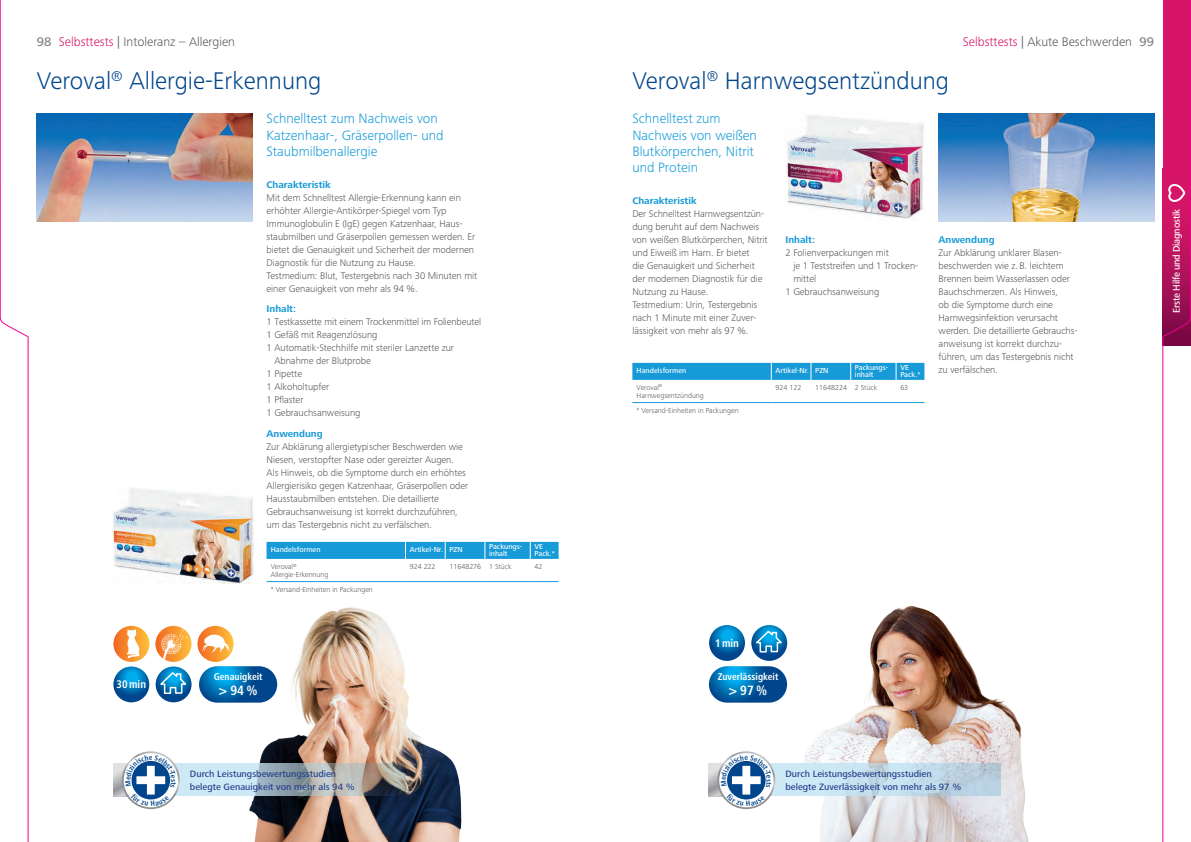
<style>
.page{position:relative;width:1191px;height:842px;background:#fff}
.page>*{position:absolute;margin:0;border:0;box-sizing:border-box;transform-origin:0 0}
.Page_header{font:300 25px "Frutiger Next LTW1 G";color:#01468c}
.Intro-Text_P2925{font:300 14px/16px "Frutiger Next LTW1 G";color:#169bd8}
.t1{font:700 condensed 14px "Frutiger Next LTW1 G";color:#fff}
.Pagina_Kolumne_links{font:300 13px "Frutiger Next LTW1 G";color:#57585a}
.Pagina_Kolumne_recht{font:300 13px "Frutiger Next LTW1 G";color:#57585a}
.t2{font:500 13px "Frutiger Next LTW1 G";color:#808285}
.t3{font:700 condensed 11.4px "Frutiger Next LTW1 G";color:#fff}
.t4{font:700 condensed 10.2px "Frutiger Next LTW1 G";color:#fff}
.Body_text_regular_Sc{font:300 10px/13px "Frutiger Next LTW1 G";letter-spacing:-.005em;color:#57585a}
.Body_text_halbfett_P{font:700 10px "Frutiger Next LTW1 G";color:#169bd8}
.t5{font:500 10px "Frutiger Next LTW1 G";letter-spacing:-.025em;color:#fff}
.t6{font:500 9.5px/12.7px "Frutiger Next LTW1 G";color:#253f8e}
.t7{font:700 condensed 7.7px "Frutiger Next LTW1 G";color:#01468c}
.Tabellentext_7_7_25p{font:300 7.5px/8px "Frutiger Next LTW1 G";color:#57585a}
.Tabellenkopf_1{font:500 7.5px/7.5px "Frutiger Next LTW1 G";color:#fff}
.s1{color:#d91468}
</style>
<div class="page">
<img style="left:37px;top:113px;width:215px;height:108px">
<svg style="left:266px;top:542px;width:292px;height:17px;background:#1a9cd8"></svg>
<hr style="left:266px;top:581px;width:71px;height:1px;background:#169bd8">
<hr style="left:337px;top:581px;width:68px;height:1px;background:#169bd8">
<hr style="left:405px;top:581px;width:40px;height:1px;background:#169bd8">
<hr style="left:445px;top:581px;width:40px;height:1px;background:#169bd8">
<hr style="left:485px;top:581px;width:45px;height:1px;background:#169bd8">
<svg style="left:530px;top:581px;width:28px;height:1px"></svg>
<img style="left:112px;top:488px;width:142px;height:96px">
<img style="left:938px;top:113px;width:216px;height:108px">
<svg style="left:632px;top:363px;width:292px;height:17px;background:#1a9dd8"></svg>
<hr style="left:632px;top:402px;width:74px;height:1px;background:#169bd8">
<hr style="left:706px;top:402px;width:65px;height:1px;background:#169bd8">
<hr style="left:771px;top:402px;width:40px;height:1px;background:#169bd8">
<hr style="left:811px;top:402px;width:39px;height:1px;background:#169bd8">
<hr style="left:850px;top:402px;width:46px;height:1px;background:#169bd8">
<svg style="left:896px;top:402px;width:28px;height:1px"></svg>
<img style="left:786px;top:115px;width:138px;height:104px">
<img style="left:235px;top:607px;width:227px;height:235px">
<svg style="left:176px;top:764px;width:229px;height:32px;background:#abb8bd"></svg>
<svg style="left:155px;top:626px;width:36px;height:36px"></svg>
<svg style="left:161px;top:629px;width:26px;height:31px"></svg>
<svg style="left:113px;top:626px;width:36px;height:36px"></svg>
<svg style="left:127px;top:629px;width:13px;height:29px"></svg>
<svg style="left:197px;top:626px;width:36px;height:36px"></svg>
<svg style="left:202px;top:635px;width:28px;height:18px"></svg>
<svg style="left:113px;top:666px;width:36px;height:36px"></svg>
<svg style="left:156px;top:666px;width:35px;height:36px"></svg>
<svg style="left:157px;top:671px;width:32px;height:24px"></svg>
<svg style="left:199px;top:666px;width:78px;height:37px;background:#056aab"></svg>
<img style="left:739px;top:605px;width:290px;height:237px">
<svg style="left:771px;top:764px;width:230px;height:32px;background:#c3dcea"></svg>
<svg style="left:709px;top:625px;width:36px;height:36px"></svg>
<svg style="left:751px;top:625px;width:36px;height:36px"></svg>
<svg style="left:753px;top:629px;width:31px;height:24px"></svg>
<svg style="left:709px;top:666px;width:78px;height:37px;background:#056aab"></svg>
<svg style="left:709px;top:764px;width:12px;height:32px"></svg>
<div style="left:717px;top:751px;width:58px;height:58px;border:2px solid #fff;border-radius:50%"></div>
<svg style="left:113px;top:764px;width:12px;height:32px"></svg>
<div style="left:122px;top:751px;width:58px;height:58px;border:2px solid #fff;border-radius:50%"></div>
<div style="left:1162px;top:168px;width:29px;height:177px;background:#790844"></div>
<svg style="left:0;top:0;width:28px;height:337px"></svg>
<hr style="left:28px;top:336px;width:1px;height:506px;background:#ed028c">
<svg style="left:1162px;top:0;width:29px;height:337px;background:#c91967"></svg>
<hr style="left:1162px;top:336px;width:1px;height:506px;background:#ed028c">
<svg style="left:721px;top:754px;width:50px;height:52px"></svg>
<svg style="left:125px;top:754px;width:51px;height:52px"></svg>
<p class="Pagina_Kolumne_links" style="left:59px;top:34px;width:178px"><span class="s1">Selbsttests</span> | Intoleranz – Allergien</p>
<p class="Pagina_Kolumne_recht" style="left:962px;top:34px;width:171px"><span class="s1">Selbsttests</span> | Akute Beschwerden</p>
<h3 class="t2" style="left:37px;top:34px;width:16px">98</h3>
<h3 class="t2" style="left:1139px;top:34px;width:16px">99</h3>
<p class="Page_header" style="left:37px;top:66px;width:286px">Veroval<sup>®</sup> Allergie-Erkennung</p>
<p class="Page_header" style="left:632px;top:66px;width:318px">Veroval<sup>®</sup> Harnwegsentzündung</p>
<p class="t3" style="left:117px;top:678px;width:31px">30min</p>
<p class="Intro-Text_P2925" style="left:266px;top:111px;width:178px">Schnelltest zum Nachweis von<br>Katzenhaar-, Gräserpollen- und<br>Staubmilbenallergie</p>
<p class="Body_text_halbfett_P" style="left:266px;top:179px;width:66px">Charakteristik</p>
<p class="Body_text_regular_Sc" style="left:266px;top:191px;width:212px">Mit dem Schnelltest Allergie-Erkennung kann ein erhöhter Allergie-Antikörper-Spiegel vom Typ Immunoglobulin E (IgE) gegen Katzenhaar, Haus&shy;staubmilben und Gräserpollen gemessen werden. Er bietet die Genauigkeit und Sicherheit der modernen Diagnostik für die Nutzung zu Hause.<br>Testmedium: Blut, Testergebnis nach 30 Minuten mit einer Genauigkeit von mehr als 94 %.</p>
<p class="Body_text_halbfett_P" style="left:266px;top:303px;width:31px">Inhalt:</p>
<p class="Body_text_regular_Sc" style="left:266px;top:316px;width:216px">1 Testkassette mit einem Trockenmittel im Folienbeutel</p>
<p class="Body_text_regular_Sc" style="left:266px;top:329px;width:112px">1 Gefäß mit Reagenzlösung</p>
<p class="Body_text_regular_Sc" style="left:274px;top:342px;width:181px;text-indent:-8px">1 Automatik-Stechhilfe mit steriler Lanzette zur<br>Abnahme der Blutprobe</p>
<p class="Body_text_regular_Sc" style="left:266px;top:368px;width:37px">1 Pipette</p>
<p class="Body_text_regular_Sc" style="left:266px;top:381px;width:64px">1 Alkoholtupfer</p>
<p class="Body_text_regular_Sc" style="left:266px;top:394px;width:38px">1 Pflaster</p>
<p class="Body_text_regular_Sc" style="left:266px;top:407px;width:95px">1 Gebrauchsanweisung</p>
<p class="Body_text_halbfett_P" style="left:266px;top:427px;width:58px">Anwendung</p>
<p class="Body_text_regular_Sc" style="left:266px;top:440px;width:203px">Zur Abklärung allergietypischer Beschwerden wie Niesen, verstopfter Nase oder gereizter Augen.<br>Als Hinweis, ob die Symptome durch ein erhöhtes Allergierisiko gegen Katzenhaar, Gräserpollen oder Hausstaubmilben entstehen. Die detaillierte Gebrauchsanweisung ist korrekt durchzuführen, um das Testergebnis nicht zu verfälschen.</p>
<p class="Tabellenkopf_1" style="left:271px;top:546px;width:51px">Handelsformen</p>
<p class="Tabellenkopf_1" style="left:410px;top:546px;width:35px">Artikel-Nr.</p>
<p class="Tabellenkopf_1" style="left:449px;top:546px;width:15px">PZN</p>
<p class="Tabellenkopf_1" style="left:489px;top:543px;width:35px">Packungs&shy;inhalt</p>
<p class="Tabellenkopf_1" style="left:534px;top:543px;width:22px">VE<br>Pack.*</p>
<p class="Tabellentext_7_7_25p" style="left:271px;top:562px;width:59px">Veroval<sup>®<br></sup>Allergie-Erkennung</p>
<p class="Tabellentext_7_7_25p" style="left:410px;top:562px;width:27px">924 222</p>
<p class="Tabellentext_7_7_25p" style="left:449px;top:562px;width:33px">11648276</p>
<p class="Tabellentext_7_7_25p" style="left:489px;top:562px;width:24px">1 Stück</p>
<p class="Tabellentext_7_7_25p" style="left:534px;top:562px;width:9px">42</p>
<p class="Tabellentext_7_7_25p" style="left:271px;top:585px;width:104px">* Versand-Einheiten in Packungen</p>
<p class="t4" style="left:214px;top:671px;width:50px">Genauigkeit</p>
<p class="t1" style="left:219px;top:682px;width:40px">&gt; 94 %</p>
<p class="Intro-Text_P2925" style="left:632px;top:111px;width:126px">Schnelltest zum<br>Nachweis von weißen<br>Blutkörperchen, Nitrit und Protein</p>
<p class="Body_text_halbfett_P" style="left:632px;top:195px;width:66px">Charakteristik</p>
<p class="Body_text_regular_Sc" style="left:632px;top:207px;width:137px">Der Schnelltest Harnwegsentzün&shy;dung beruht auf dem Nachweis von weißen Blutkörperchen, Nitrit und Eiweiß im Harn. Er bietet<br>die Genauigkeit und Sicherheit der modernen Diagnostik für die<br>Nutzung zu Hause.<br>Testmedium: Urin, Testergebnis nach 1 Minute mit einer Zuver&shy;lässigkeit von mehr als 97 %.</p>
<p class="Body_text_halbfett_P" style="left:785px;top:233px;width:31px">Inhalt:</p>
<p class="Body_text_regular_Sc" style="left:793px;top:246px;width:127px;text-indent:-8px">2 Folienverpackungen mit<br>je 1 Teststreifen und 1 Trocken&shy;mittel</p>
<p class="Body_text_regular_Sc" style="left:785px;top:285px;width:95px">1 Gebrauchsanweisung</p>
<p class="Tabellenkopf_1" style="left:636px;top:367px;width:51px">Handelsformen</p>
<p class="Tabellenkopf_1" style="left:775px;top:367px;width:35px">Artikel-Nr.</p>
<p class="Tabellenkopf_1" style="left:815px;top:367px;width:15px">PZN</p>
<p class="Tabellenkopf_1" style="left:855px;top:364px;width:35px">Packungs&shy;inhalt</p>
<p class="Tabellenkopf_1" style="left:900px;top:364px;width:22px">VE<br>Pack.*</p>
<p class="Tabellentext_7_7_25p" style="left:636px;top:383px;width:69px">Veroval<sup>®<br></sup>Harnwegsentzündung</p>
<p class="Tabellentext_7_7_25p" style="left:775px;top:383px;width:27px">924 122</p>
<p class="Tabellentext_7_7_25p" style="left:815px;top:383px;width:33px">11648224</p>
<p class="Tabellentext_7_7_25p" style="left:855px;top:383px;width:24px">2 Stück</p>
<p class="Tabellentext_7_7_25p" style="left:900px;top:383px;width:9px">63</p>
<p class="Tabellentext_7_7_25p" style="left:636px;top:406px;width:104px">* Versand-Einheiten in Packungen</p>
<p class="Body_text_halbfett_P" style="left:938px;top:233px;width:58px">Anwendung</p>
<p class="Body_text_regular_Sc" style="left:938px;top:246px;width:140px">Zur Abklärung unklarer Blasen&shy;beschwerden wie z.B. leichtem<br>Brennen beim Wasserlassen oder<br>Bauchschmerzen. Als Hinweis,<br>ob die Symptome durch eine<br>Harnwegsinfektion verursacht werden. Die detaillierte Gebrauchs&shy;anweisung ist korrekt durchzu&shy;führen, um das Testergebnis nicht zu verfälschen.</p>
<p class="t3" style="left:715px;top:637px;width:26px">1min</p>
<p class="t4" style="left:718px;top:671px;width:62px">Zuverlässigkeit</p>
<p class="t1" style="left:728px;top:682px;width:40px">&gt; 97 %</p>
<p class="t5" style="left:1170px;top:313px;width:105px;rotate:-90deg">Erste Hilfe und Diagnostik</p>
<p class="t7" style="left:149px;top:753px;width:5px">e</p>
<p class="t7" style="left:178px;top:778px;width:5px;rotate:90deg">s</p>
<p class="t7" style="left:744px;top:753px;width:5px">e</p>
<p class="t6" style="left:190px;top:768px;width:166px">Durch Leistungsbewertungsstudien belegte Genauigkeit von mehr als 94 %</p>
<p class="t6" style="left:785px;top:768px;width:177px">Durch Leistungsbewertungsstudien belegte Zuverlässigkeit von mehr als 97 %</p>
<p class="t7" style="left:773px;top:778px;width:5px;rotate:90deg">s</p>
</div>
